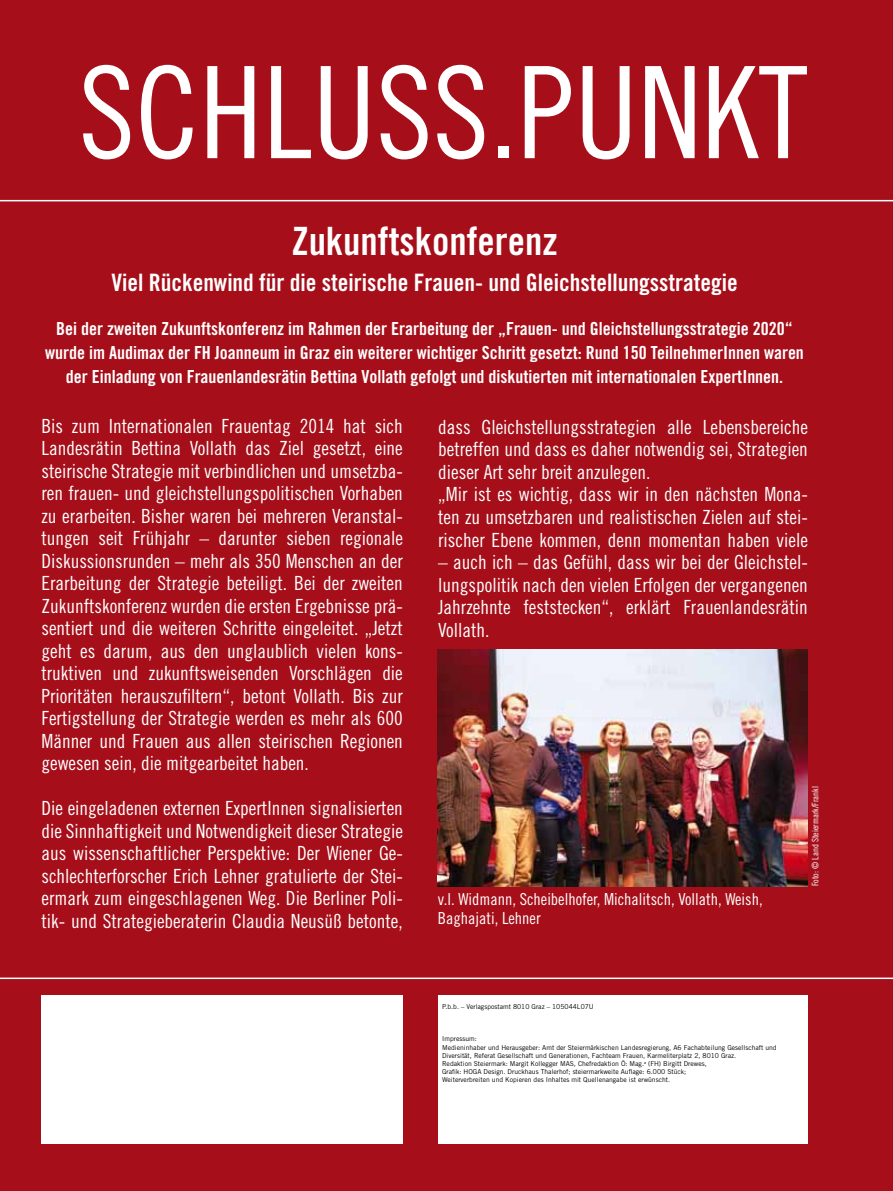
<style>
.page{position:relative;width:893px;height:1191px;background:#a60f1a}
.page>*{position:absolute;margin:0;border:0;box-sizing:border-box;transform-origin:0 0}
.t1{font:127.5px "Trade Gothic Cond Eighteen";color:#fff}
.t2{font:39px "Trade Gothic Bold Cond Twenty";color:#fff}
.t3{font:24px "Trade Gothic Bold Cond Twenty";color:#fff}
.t4{font:19.5px/22.5px "Trade Gothic Cond Eighteen";color:#fff;text-align:justify}
.t5{font:18px/24px "Trade Gothic Bold Cond Twenty";color:#fff;text-align:center}
.t6{font:16.5px/19.8px "Trade Gothic Cond Eighteen";color:#fff}
.t7{font:9px "Trade Gothic Cond Eighteen";color:#fff}
.t8{font:6.75px/8.1px "Trade Gothic";color:#000}
</style>
<div class="page">
<hr style="left:0;top:977px;width:893px;height:2px;background:#fff">
<div style="left:41px;top:995px;width:362px;height:149px;background:#fff"></div>
<hr style="left:0;top:200px;width:893px;height:1px;background:#fff">
<div style="left:438px;top:995px;width:370px;height:149px;background:#fff"></div>
<img style="left:438px;top:650px;width:370px;height:236px">
<h1 class="t1" style="left:79px;top:37px;width:731px">SCHLUSS.PUNKT</h1>
<h2 class="t2" style="left:291px;top:217px;width:268px">Zukunftskonferenz</h2>
<p class="t3" style="left:111px;top:268px;width:628px">Viel Rückenwind für die steirische Frauen- und Gleichstellungsstrategie</p>
<p class="t5" style="left:45px;top:316px;width:760px">Bei der zweiten Zukunftskonferenz im Rahmen der Erarbeitung der „Frauen- und Gleichstellungsstrategie 2020“ wurde im Audimax der FH Joanneum in Graz ein weiterer wichtiger Schritt gesetzt: Rund 150 TeilnehmerInnen waren der Einladung von Frauenlandesrätin Bettina Vollath gefolgt und diskutierten mit internationalen ExpertInnen.</p>
<p class="t4" style="left:41px;top:414px;width:363px">Bis zum Internationalen Frauentag 2014 hat sich Landesrätin Bettina Vollath das Ziel gesetzt, eine steirische Strategie mit verbindlichen und umsetzba&shy;ren frauen- und gleichstellungspolitischen Vorhaben zu erarbeiten. Bisher waren bei mehreren Veranstal&shy;tungen seit Frühjahr – darunter sieben regionale Diskussionsrunden – mehr als 350 Menschen an der Erarbeitung der Strategie beteiligt. Bei der zweiten Zukunftskonferenz wurden die ersten Ergebnisse prä&shy;sentiert und die weiteren Schritte eingeleitet. „Jetzt geht es darum, aus den unglaublich vielen kons&shy;truktiven und zukunftsweisenden Vorschlägen die Prioritäten herauszufiltern“, betont Vollath. Bis zur Fertigstellung der Strategie werden es mehr als 600<br>Männer und Frauen aus allen steirischen Regionen gewesen sein, die mitgearbeitet haben.</p>
<p class="t4" style="left:41px;top:797px;width:363px">Die eingeladenen externen ExpertInnen signalisierten die Sinnhaftigkeit und Notwendigkeit dieser Strategie aus wissenschaftlicher Perspektive: Der Wiener Ge&shy;schlechterforscher Erich Lehner gratulierte der Stei&shy;ermark zum eingeschlagenen Weg. Die Berliner Poli&shy;tik- und Strategieberaterin Claudia Neusüß betonte,</p>
<p class="t4" style="left:438px;top:415px;width:371px;text-align:left">dass Gleichstellungsstrategien alle Lebensbereiche betreffen und dass es daher notwendig sei, Strategien dieser Art sehr breit anzulegen.<br>„Mir ist es wichtig, dass wir in den nächsten Mona&shy;ten zu umsetzbaren und realistischen Zielen auf stei&shy;rischer Ebene kommen, denn momentan haben viele</p>
<p class="t4" style="left:438px;top:550px;width:371px">– auch ich – das Gefühl, dass wir bei der Gleichstel&shy;lungspolitik nach den vielen Erfolgen der vergangenen Jahrzehnte feststecken“, erklärt Frauenlandesrätin Vollath.</p>
<p class="t6" style="left:438px;top:888px;width:326px">v.l. Widmann, Scheibelhofer, Michalitsch, Vollath, Weish,<br>Baghajati, Lehner</p>
<p class="t8" style="left:442px;top:1002px;width:153px">P.b.b. – Verlagspostamt 8010 Graz – 105044L07U</p>
<p class="t8" style="left:442px;top:1035px;width:336px">Impressum:<br>Medieninhaber und Herausgeber: Amt der Steiermärkischen Landesregierung, A6 Fachabteilung Gesellschaft und Diversität, Referat Gesellschaft und Generationen, Fachteam Frauen, Karmeliterplatz 2, 8010 Graz.<br>Redaktion Steiermark: Margit Kollegger MAS, Chefredaktion Ö: Mag.<sup>a</sup> (FH) Birgitt Drewes,<br>Grafik: HOGA Design. Druckhaus Thalerhof; steiermarkweite Auflage: 6.000 Stück;<br>Weiterverbreiten und Kopieren des Inhaltes mit Quellenangabe ist erwünscht.</p>
<p class="t7" style="left:810px;top:886px;width:101px;rotate:-90deg">Foto: © Land Steiermark/Frankl</p>
</div>
